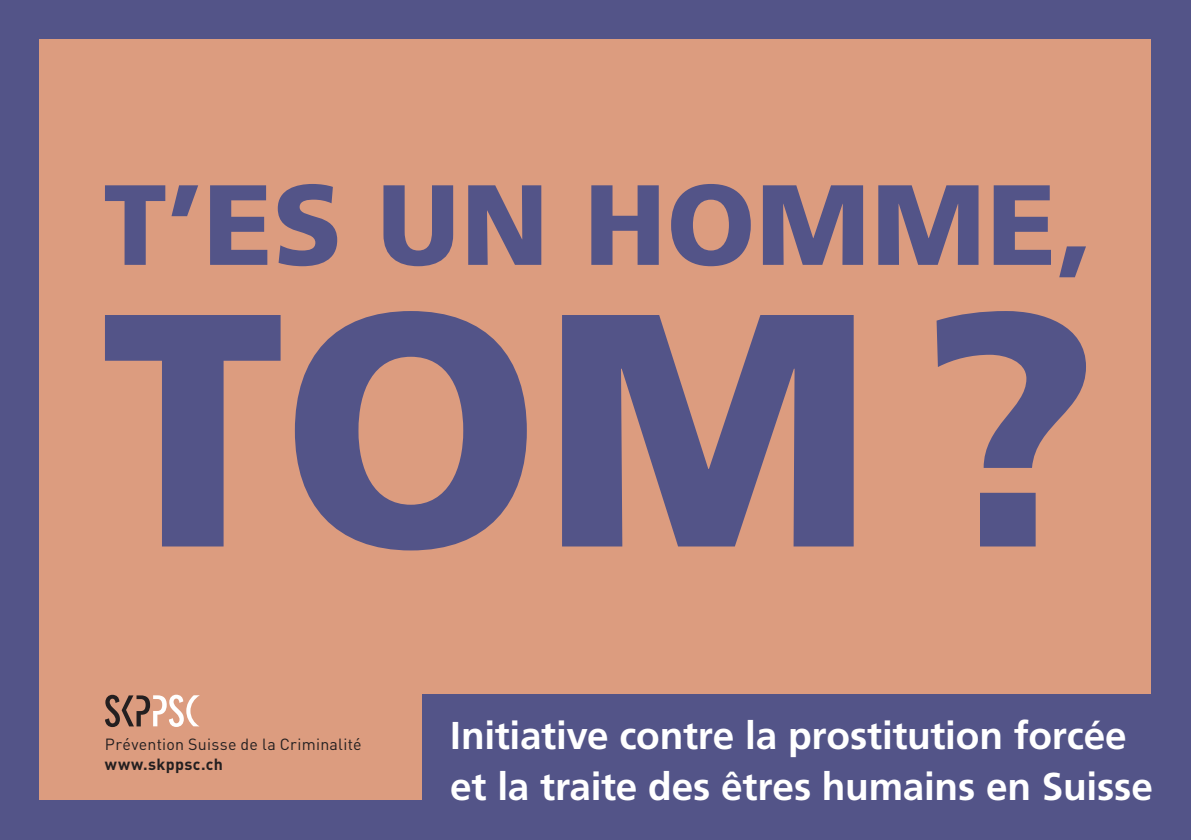
<style>
.page{position:relative;width:1191px;height:840px;background:#fff}
.page>*{position:absolute;margin:0;border:0;box-sizing:border-box;transform-origin:0 0}
.t1{font:700 38.8px/51px "Frutiger LT Std";letter-spacing:-.005em;color:#fff}
.t2{font:16px "DIN Weber";letter-spacing:.015em;color:#231f20}
.t3{font:700 16px "DIN Weber";letter-spacing:.025em;color:#231f20}
</style>
<div class="page">
<div style="left:0;top:0;width:1191px;height:839px;background:#535488"></div>
<div style="left:40px;top:40px;width:1111px;height:759px;background:#dc9c7f"></div>
<div style="left:422px;top:694px;width:769px;height:145px;background:#535488"></div>
<svg style="left:105px;top:694px;width:95px;height:32px"></svg>
<svg style="left:105px;top:311px;width:981px;height:239px"></svg>
<svg style="left:105px;top:184px;width:981px;height:93px"></svg>
<p class="t2" style="left:105px;top:733px;width:258px">Prévention Suisse de la Criminalité</p>
<p class="t3" style="left:105px;top:753px;width:119px">www.skppsc.ch</p>
<p class="t1" style="left:450px;top:710px;width:704px">Initiative contre la prostitution forcée et la traite des êtres humains en Suisse</p>
</div>
